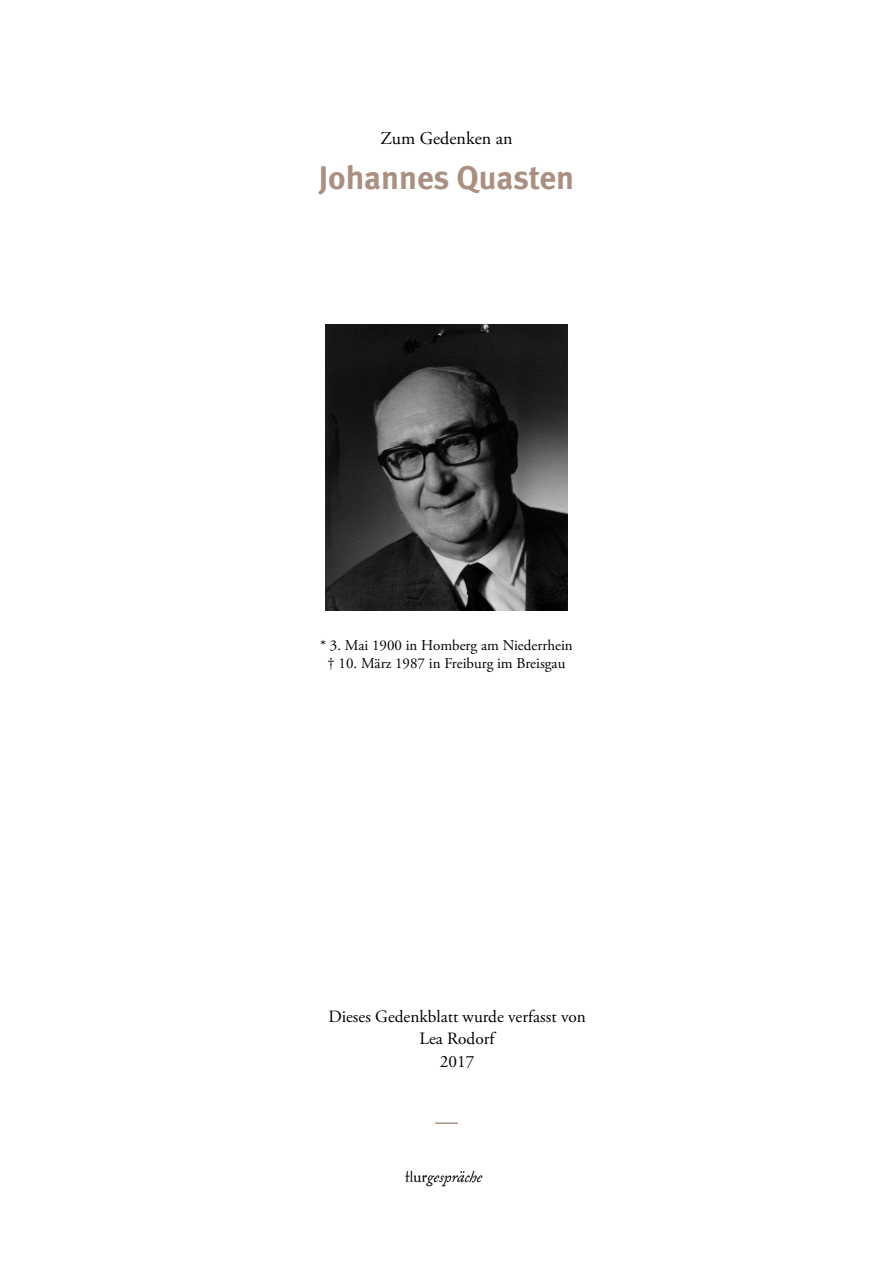
<style>
.page{position:relative;width:893px;height:1263px;background:#fff}
.page>*{position:absolute;margin:0;border:0;box-sizing:border-box;transform-origin:0 0}
.t1{font:700 33px "Meta";color:#aa9083}
.t2{font:18px "Adobe Garamond Pro";color:#000}
.t3{font:17.25px/22.5px "Adobe Garamond Pro";color:#000;text-align:center}
.t4{font:15px/18px "Adobe Garamond Pro";color:#000;text-align:center}
</style>
<div class="page">
<img style="left:405px;top:1170px;width:78px;height:17px">
<img style="left:325px;top:324px;width:243px;height:286px">
<hr style="left:435px;top:1122px;width:23px;height:2px;background:#aa9083">
<p class="t2" style="left:380px;top:128px;width:133px">Zum Gedenken an</p>
<h1 class="t1" style="left:319px;top:158px;width:257px">Johannes Quasten</h1>
<p class="t4" style="left:320px;top:637px;width:254px">* 3. Mai 1900 in Homberg am Niederrhein † 10. März 1987 in Freiburg im Breisgau</p>
<p class="t3" style="left:328px;top:1005px;width:259px">Dieses Gedenkblatt wurde verfasst von<br>Lea Rodorf<br>2017</p>
</div>
